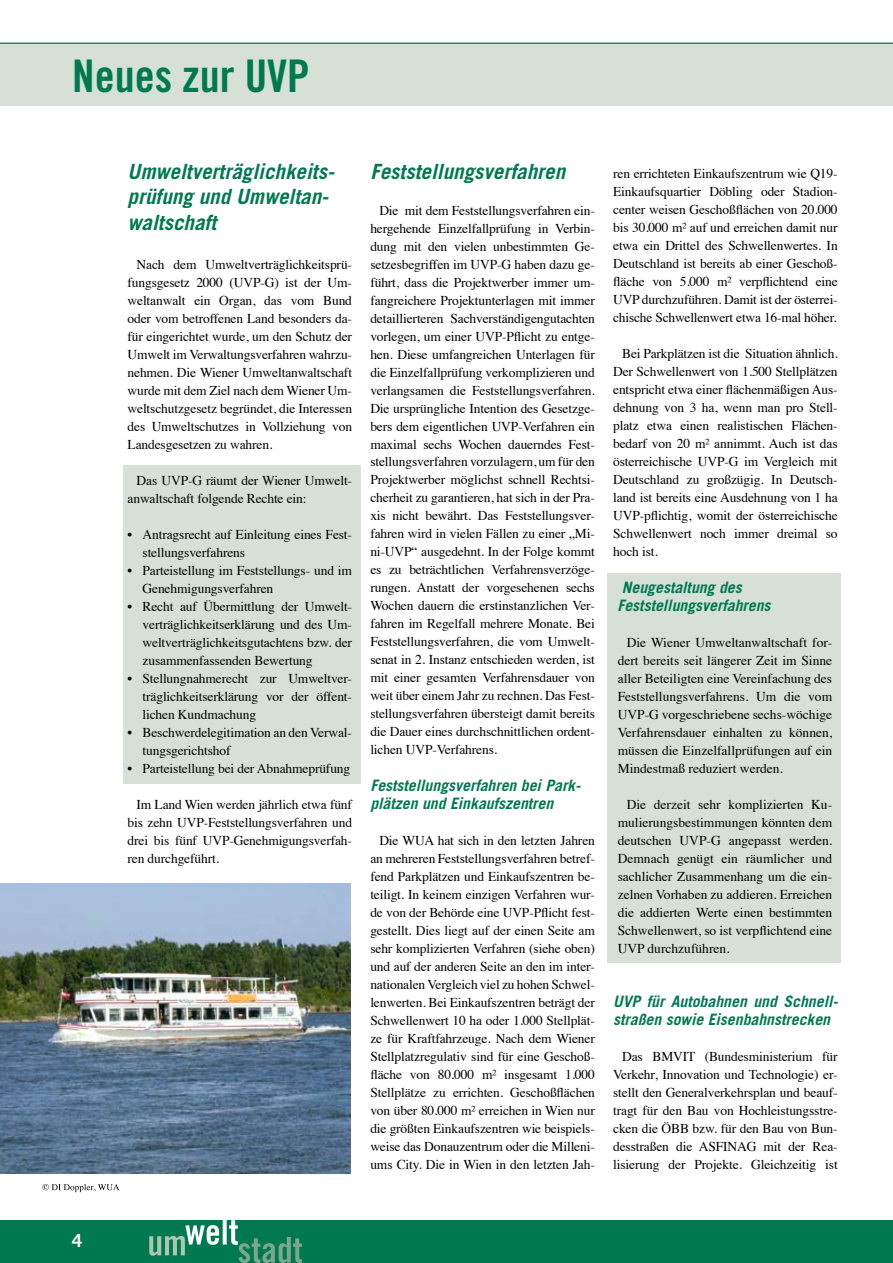
<style>
.page{position:relative;width:893px;height:1263px;background:#fff}
.page>*{position:absolute;margin:0;border:0;box-sizing:border-box;transform-origin:0 0}
.t1{font:45px "Trade Gothic Bold Cond Twenty";color:#007951}
.t2{font:italic 700 21px/25.5px "Trade Gothic";color:#007951}
.t3{font:700 18px "Trade Gothic";color:#fff}
.t4{font:italic 700 15.75px/18px "Trade Gothic";color:#007951}
.t5{font:13.5px/18px "Times";letter-spacing:-.01em;color:#000;text-align:justify}
</style>
<div class="page">
<div style="left:0;top:1220px;width:893px;height:43px;background:#007951"></div>
<div style="left:0;top:43px;width:893px;height:63px;background:#d6e0d6"></div>
<hr style="left:0;top:43px;width:893px;height:1px;background:#007951">
<svg style="left:149px;top:1225px;width:70px;height:31px"></svg>
<svg style="left:223px;top:1220px;width:4px;height:24px"></svg>
<svg style="left:229px;top:1220px;width:73px;height:43px"></svg>
<div style="left:607px;top:573px;width:234px;height:389px;background:#d6e0d6"></div>
<div style="left:123px;top:465px;width:237px;height:318px;background:#d6e0d6"></div>
<img style="left:0;top:883px;width:350px;height:291px">
<svg style="left:43px;top:1184px;width:76px;height:8px"></svg>
<h1 class="t1" style="left:72px;top:48px;width:239px">Neues zur UVP</h1>
<h3 class="t3" style="left:72px;top:1229px;width:12px">4</h3>
<h2 class="t2" style="left:128px;top:158px;width:209px">Umweltverträglichkeits&shy;prüfung und Umweltan&shy;waltschaft</h2>
<p class="t5" style="left:128px;top:254px;width:226px;text-indent:9px">Nach dem Umweltverträglichkeitsprü&shy;fungsgesetz 2000 (UVP-G) ist der Um&shy;weltanwalt ein Organ, das vom Bund oder vom betroffenen Land besonders da&shy;für eingerichtet wurde, um den Schutz der Umwelt im Verwaltungsverfahren wahrzu&shy;nehmen. Die Wiener Umweltanwaltschaft wurde mit dem Ziel nach dem Wiener Um&shy;weltschutzgesetz begründet, die Interessen des Umweltschutzes in Vollziehung von Landesgesetzen zu wahren.</p>
<p class="t5" style="left:128px;top:470px;width:226px;text-indent:9px">Das UVP-G räumt der Wiener Umwelt&shy;anwaltschaft folgende Rechte ein:</p>
<p class="t5" style="left:143px;top:524px;width:211px;text-indent:-15px">• Antragsrecht auf Einleitung eines Fest&shy;stellungsverfahrens</p>
<p class="t5" style="left:143px;top:560px;width:211px;text-indent:-15px">• Parteistellung im Feststellungs- und im<br>Genehmigungsverfahren</p>
<p class="t5" style="left:143px;top:596px;width:211px;text-indent:-15px">• Recht auf Übermittlung der Umwelt&shy;verträglichkeitserklärung und des Um&shy;weltverträglichkeitsgutachtens bzw. der zusammenfassenden Bewertung</p>
<p class="t5" style="left:143px;top:668px;width:211px;text-indent:-15px">• Stellungnahmerecht zur Umweltver&shy;träglichkeitserklärung vor der öffent&shy;lichen Kundmachung</p>
<p class="t5" style="left:143px;top:722px;width:211px;text-indent:-15px">• Beschwerdelegitimation an den Verwal&shy;tungsgerichtshof</p>
<p class="t5" style="left:128px;top:758px;width:224px">• Parteistellung bei der Abnahmeprüfung</p>
<p class="t5" style="left:128px;top:794px;width:226px;text-indent:9px">Im Land Wien werden jährlich etwa fünf bis zehn UVP-Feststellungsverfahren und drei bis fünf UVP-Genehmigungsverfah&shy;ren durchgeführt.</p>
<h2 class="t2" style="left:370px;top:158px;width:196px">Feststellungsverfahren</h2>
<p class="t5" style="left:370px;top:200px;width:226px;text-indent:9px">Die mit dem Feststellungsverfahren ein&shy;hergehende Einzelfallprüfung in Verbin&shy;dung mit den vielen unbestimmten Ge&shy;setzesbegriffen im UVP-G haben dazu ge&shy;führt, dass die Projektwerber immer um&shy;fangreichere Projektunterlagen mit immer detaillierteren Sachverständigengutachten vorlegen, um einer UVP-Pflicht zu entge&shy;hen. Diese umfangreichen Unterlagen für die Einzelfallprüfung verkomplizieren und verlangsamen die Feststellungsverfahren.<br>Die ursprüngliche Intention des Gesetzge&shy;bers dem eigentlichen UVP-Verfahren ein maximal sechs Wochen dauerndes Fest&shy;stellungsverfahren vorzulagern, um für den Projektwerber möglichst schnell Rechtsi&shy;cherheit zu garantieren, hat sich in der Pra&shy;xis nicht bewährt. Das Feststellungsver&shy;fahren wird in vielen Fällen zu einer „Mi&shy;ni-UVP“ ausgedehnt. In der Folge kommt es zu beträchtlichen Verfahrensverzöge&shy;rungen. Anstatt der vorgesehenen sechs Wochen dauern die erstinstanzlichen Ver&shy;fahren im Regelfall mehrere Monate. Bei Feststellungsverfahren, die vom Umwelt&shy;senat in 2. Instanz entschieden werden, ist mit einer gesamten Verfahrensdauer von weit über einem Jahr zu rechnen. Das Fest&shy;stellungsverfahren übersteigt damit bereits die Dauer eines durchschnittlichen ordent&shy;lichen UVP-Verfahrens.</p>
<p class="t4" style="left:370px;top:776px;width:212px">Feststellungsverfahren bei Park&shy;plätzen und Einkaufszentren</p>
<p class="t5" style="left:370px;top:830px;width:226px;text-indent:9px">Die WUA hat sich in den letzten Jahren an mehreren Feststellungsverfahren betref&shy;fend Parkplätzen und Einkaufszentren be&shy;teiligt. In keinem einzigen Verfahren wur&shy;de von der Behörde eine UVP-Pflicht fest&shy;gestellt. Dies liegt auf der einen Seite am sehr komplizierten Verfahren (siehe oben) und auf der anderen Seite an den im inter&shy;nationalen Vergleich viel zu hohen Schwel&shy;lenwerten. Bei Einkaufszentren beträgt der Schwellenwert 10 ha oder 1.000 Stellplät&shy;ze für Kraftfahrzeuge. Nach dem Wiener Stellplatzregulativ sind für eine Geschoß&shy;fläche von 80.000 m² insgesamt 1.000<br>Stellplätze zu errichten. Geschoßflächen von über 80.000 m² erreichen in Wien nur die größten Einkaufszentren wie beispiels&shy;weise das Donauzentrum oder die Milleni&shy;ums City. Die in Wien in den letzten Jah-</p>
<p class="t5" style="left:613px;top:164px;width:226px">ren errichteten Einkaufszentrum wie Q19- Einkaufsquartier Döbling oder Stadion&shy;center weisen Geschoßflächen von 20.000 bis 30.000 m² auf und erreichen damit nur etwa ein Drittel des Schwellenwertes. In Deutschland ist bereits ab einer Geschoß&shy;fläche von 5.000 m² verpflichtend eine UVP durchzuführen. Damit ist der österrei&shy;chische Schwellenwert etwa 16-mal höher.</p>
<p class="t5" style="left:613px;top:344px;width:226px;text-indent:9px">Bei Parkplätzen ist die Situation ähnlich.<br>Der Schwellenwert von 1.500 Stellplätzen entspricht etwa einer flächenmäßigen Aus&shy;dehnung von 3 ha, wenn man pro Stell&shy;platz etwa einen realistischen Flächen&shy;bedarf von 20 m² annimmt. Auch ist das österreichische UVP-G im Vergleich mit Deutschland zu großzügig. In Deutsch&shy;land ist bereits eine Ausdehnung von 1 ha UVP-pflichtig, womit der österreichische Schwellenwert noch immer dreimal so hoch ist.</p>
<p class="t4" style="left:617px;top:578px;width:155px">Neugestaltung des<br>Feststellungsverfahrens</p>
<p class="t5" style="left:618px;top:632px;width:216px;text-indent:9px">Die Wiener Umweltanwaltschaft for&shy;dert bereits seit längerer Zeit im Sinne aller Beteiligten eine Vereinfachung des Feststellungsverfahrens. Um die vom UVP-G vorgeschriebene sechs-wöchige Verfahrensdauer einhalten zu können, müssen die Einzelfallprüfungen auf ein Mindestmaß reduziert werden.</p>
<p class="t5" style="left:618px;top:794px;width:216px;text-indent:9px">Die derzeit sehr komplizierten Ku&shy;mulierungsbestimmungen könnten dem deutschen UVP-G angepasst werden.<br>Demnach genügt ein räumlicher und sachlicher Zusammenhang um die ein&shy;zelnen Vorhaben zu addieren. Erreichen die addierten Werte einen bestimmten Schwellenwert, so ist verpflichtend eine UVP durchzuführen.</p>
<p class="t4" style="left:613px;top:992px;width:226px">UVP für Autobahnen und Schnell&shy;straßen sowie Eisenbahnstrecken</p>
<p class="t5" style="left:613px;top:1046px;width:226px;text-indent:9px">Das BMVIT (Bundesministerium für Verkehr, Innovation und Technologie) er&shy;stellt den Generalverkehrsplan und beauf&shy;tragt für den Bau von Hochleistungsstre&shy;cken die ÖBB bzw. für den Bau von Bun&shy;desstraßen die ASFINAG mit der Rea&shy;lisierung der Projekte. Gleichzeitig ist</p>
</div>
